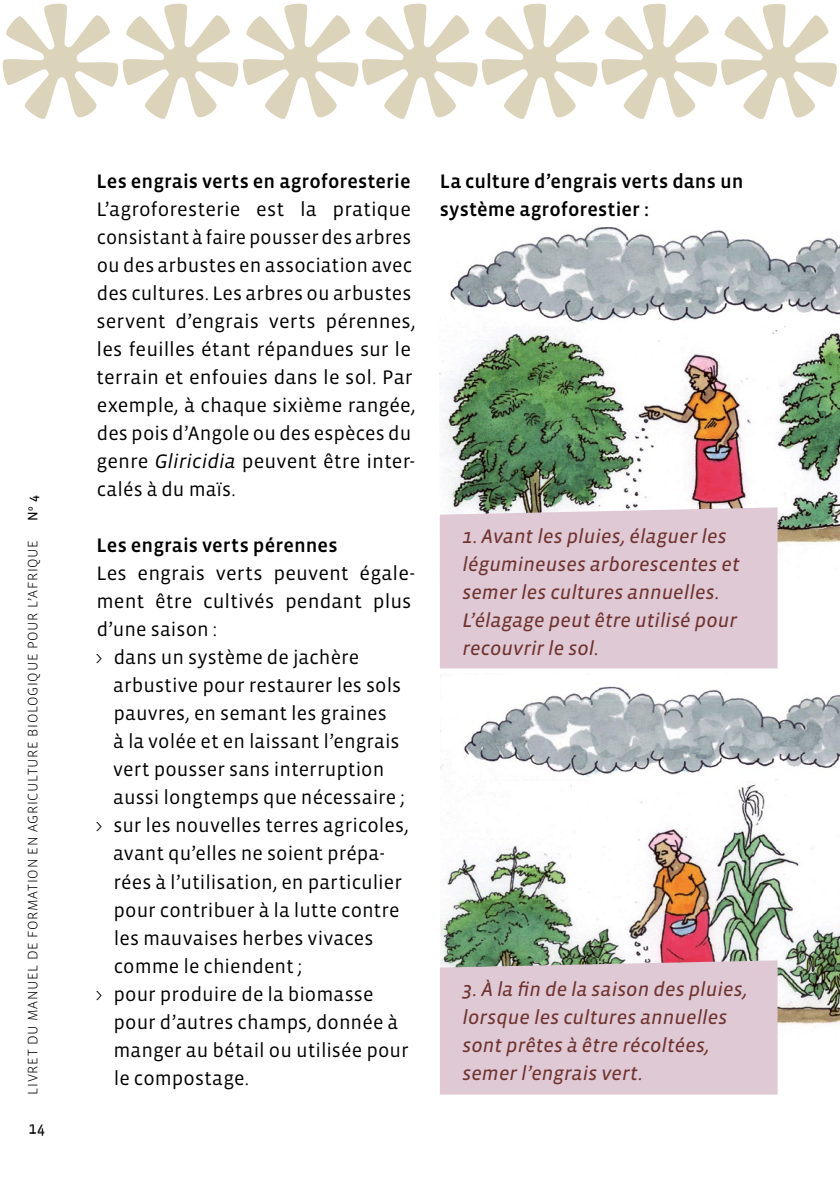
<style>
.page{position:relative;width:840px;height:1191px;background:#fff}
.page>*{position:absolute;margin:0;border:0;box-sizing:border-box;transform-origin:0 0}
.t1{font:20px/28px "Vista Sans OT";letter-spacing:.005em;color:#000}
.t2{font:italic 20px/28px "Vista Sans OT";color:#703430}
.t3{font:500 20px/28px "Vista Sans OT";letter-spacing:.005em;color:#000}
.t4{font:300 16px "Vista Sans OT";color:#000}
.t5{font:300 14px "Vista Sans OT";letter-spacing:.05em;color:#000}
.t6{font:14px "Vista Sans OT";color:#000}
.s1{font-style:italic}
.s2{font-weight:300}
</style>
<div class="page">
<svg style="left:2px;top:3px;width:835px;height:116px"></svg>
<img style="left:439px;top:227px;width:400px;height:351px">
<img style="left:440px;top:676px;width:399px;height:360px">
<div style="left:439px;top:507px;width:338px;height:161px;background:#dec9d5"></div>
<div style="left:440px;top:960px;width:337px;height:134px;background:#dec9d5"></div>
<p class="t6" style="left:26px;top:521px;width:27px;rotate:-90deg">N<sup>o</sup> 4</p>
<p class="t5" style="left:26px;top:1094px;width:556px;rotate:-90deg">LIVRET DU MANUEL DE FORMATION EN AGRICULTURE BIOLOGIQUE POUR L’AFRIQUE</p>
<p class="t4" style="left:28px;top:1120px;width:18px">14</p>
<p class="t3" style="left:97px;top:168px;width:315px">Les engrais verts en agroforesterie</p>
<p class="t1" style="left:96px;top:196px;width:320px">L’agroforesterie est la pratique consistant à faire pousser des arbres ou des arbustes en association avec des cultures. Les arbres ou arbustes servent d’engrais verts pérennes, les feuilles étant répandues sur le terrain et enfouies dans le sol. Par exemple, à chaque sixième rangée, des pois d’Angole ou des espèces du genre <span class="s1">Gliricidia</span> peuvent être inter&shy;calés à du maïs.</p>
<p class="t3" style="left:97px;top:532px;width:242px">Les engrais verts pérennes</p>
<p class="t1" style="left:95px;top:560px;width:321px">Les engrais verts peuvent égale&shy;ment être cultivés pendant plus d’une saison :<br><span class="s2">&gt;</span> dans un système de jachère</p>
<p class="t1" style="left:113px;top:672px;width:289px">arbustive pour restaurer les sols</p>
<p class="t1" style="left:113px;top:700px;width:275px">pauvres, en semant les graines</p>
<p class="t1" style="left:113px;top:728px;width:287px">à la volée et en laissant l’engrais</p>
<p class="t1" style="left:113px;top:756px;width:272px">vert pousser sans interruption</p>
<p class="t1" style="left:113px;top:784px;width:293px">aussi longtemps que nécessaire ;</p>
<p class="t1" style="left:95px;top:812px;width:315px"><span class="s2">&gt;</span> sur les nouvelles terres agricoles,</p>
<p class="t1" style="left:113px;top:840px;width:273px">avant qu’elles ne soient prépa-</p>
<p class="t1" style="left:113px;top:868px;width:290px">rées à l’utilisation, en particulier</p>
<p class="t1" style="left:113px;top:896px;width:287px">pour contribuer à la lutte contre</p>
<p class="t1" style="left:114px;top:924px;width:261px">les mauvaises herbes vivaces</p>
<p class="t1" style="left:114px;top:952px;width:190px">comme le chiendent ;</p>
<p class="t1" style="left:95px;top:980px;width:279px"><span class="s2">&gt;</span> pour produire de la biomasse</p>
<p class="t1" style="left:113px;top:1008px;width:286px">pour d’autres champs, donnée à</p>
<p class="t1" style="left:113px;top:1036px;width:296px">manger au bétail ou utilisée pour</p>
<p class="t1" style="left:114px;top:1064px;width:137px">le compostage.</p>
<p class="t3" style="left:439px;top:168px;width:305px">La culture d’engrais verts dans un système agroforestier :</p>
<p class="t2" style="left:462px;top:523px;width:279px">1. Avant les pluies, élaguer les légumineuses arborescentes et semer les cultures annuelles.<br>L’élagage peut être utilisé pour recouvrir le sol.</p>
<p class="t2" style="left:462px;top:976px;width:286px">3. À la fin de la saison des pluies, lorsque les cultures annuelles sont prêtes à être récoltées, semer l’engrais vert.</p>
</div>
